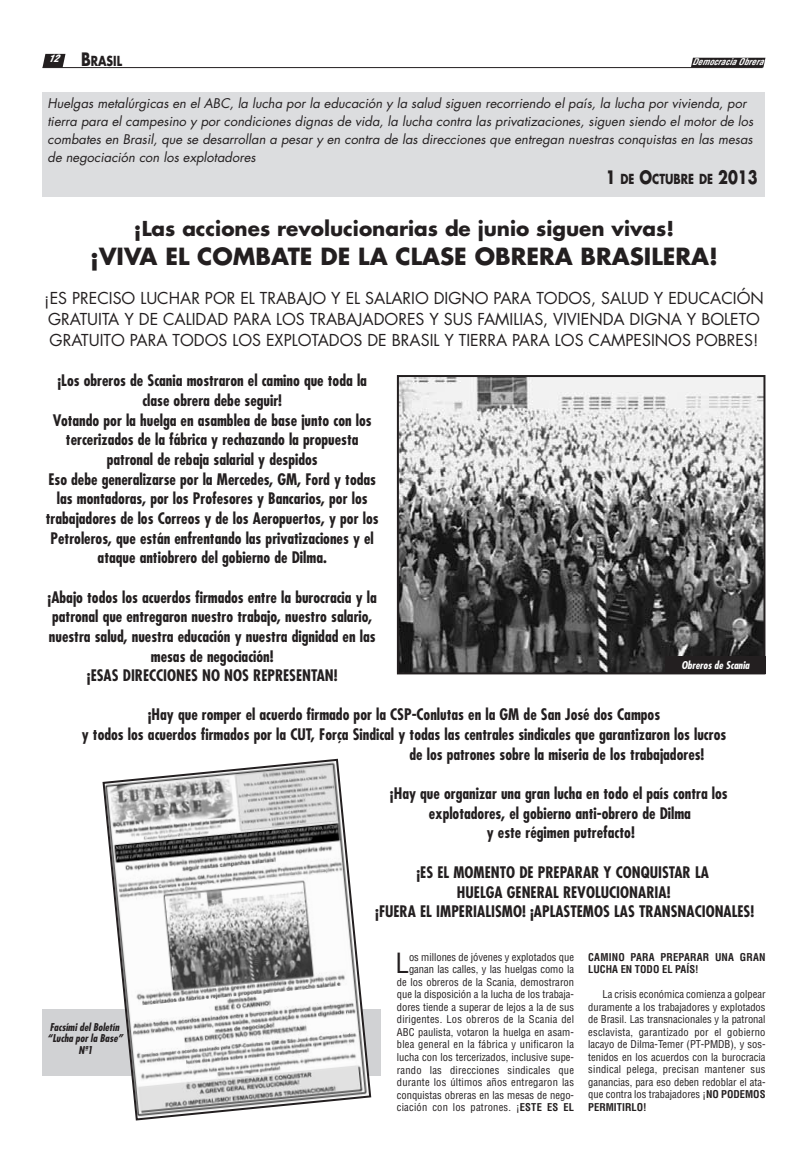
<style>
.page{position:relative;width:808px;height:1163px;background:#fff}
.page>*{position:absolute;margin:0;border:0;box-sizing:border-box;transform-origin:0 0}
.t1{font:condensed 27.2px "Helvetica";color:#231f20}
.t2{font:700 23px "Futura";color:#231f20}
.t3{font:700 20px "Futura";color:#231f20}
.t4{font:16px/21px "Futura";color:#231f20}
.t5{font:700 condensed 15.5px/19.6px "Futura";color:#231f20;text-align:center}
.t6{font:700 13.5px "Futura";color:#231f20;scale:.8 1}
.t7{font:italic 13px/18px "Futura";color:#231f20}
.t8{font:condensed 10.5px/12.5px "Helvetica";color:#231f20;text-align:right}
.t9{font:700 condensed 10.5px/12.5px "Helvetica";letter-spacing:.02em;color:#231f20}
.t10{font:italic 700 condensed 10.5px/11.5px "Futura";color:#231f20;text-align:center}
.t11{font:italic 700 condensed 10.5px "Futura";color:#fff}
.t12{font:italic 700 condensed 9px "Helvetica";color:#fff}
.s1{font-size:18px}
.s2{font-weight:700}
</style>
<div class="page">
<svg style="left:43px;top:54px;width:22px;height:13px"></svg>
<hr style="left:43px;top:67px;width:720px;height:1px;background:#231f20">
<svg style="left:691px;top:58px;width:74px;height:9px"></svg>
<div style="left:43px;top:1009px;width:338px;height:66px;background:#d1d2d4"></div>
<div style="left:43px;top:92px;width:722px;height:104px;background:#dcdddf"></div>
<img style="left:400px;top:378px;width:362px;height:293px">
<div style="left:397px;top:375px;width:368px;height:299px;border:2px solid #231f20"></div>
<div style="left:665px;top:656px;width:100px;height:17px;background:#231f20"></div>
<svg style="left:101px;top:758px;width:271px;height:363px"></svg>
<p class="t6" style="left:49px;top:55px;width:93px"><sup>12</sup> <span class="s1">B</span>RASIL</p>
<p class="t12" style="left:692px;top:57px;width:73px">Democracia Obrera</p>
<p class="t7" style="left:48px;top:95px;width:707px">Huelgas metalúrgicas en el ABC, la lucha por la educación y la salud siguen recorriendo el país, la lucha por vivienda, por tierra para el campesino y por condiciones dignas de vida, la lucha contra las privatizaciones, siguen siendo el motor de los combates en Brasil, que se desarrollan a pesar y en contra de las direcciones que entregan nuestras conquistas en las mesas de negociación con los explotadores</p>
<p class="t6" style="left:606px;top:173px;width:191px"><span class="s1">1</span> DE <span class="s1">O</span>CTUBRE DE <span class="s1">2013</span></p>
<p class="t3" style="left:134px;top:219px;width:542px">¡Las acciones revolucionarias de junio siguen vivas!</p>
<h2 class="t2" style="left:90px;top:246px;width:629px">¡VIVA EL COMBATE DE LA CLASE OBRERA BRASILERA!</h2>
<p class="t4" style="left:44px;top:289px;width:721px">¡ES PRECISO LUCHAR POR EL TRABAJO Y EL SALARIO DIGNO PARA TODOS, SALUD Y EDUCACIÓN<br>GRATUITA Y DE CALIDAD PARA LOS TRABAJADORES Y SUS FAMILIAS, VIVIENDA DIGNA Y BOLETO<br>GRATUITO PARA TODOS LOS EXPLOTADOS DE BRASIL Y TIERRA PARA LOS CAMPESINOS POBRES!</p>
<p class="t5" style="left:46px;top:372px;width:334px">¡Los obreros de Scania mostraron el camino que toda la clase obrera debe seguir!<br>Votando por la huelga en asamblea de base junto con los tercerizados de la fábrica y rechazando la propuesta patronal de rebaja salarial y despidos<br>Eso debe generalizarse por la Mercedes, GM, Ford y todas las montadoras, por los Profesores y Bancarios, por los trabajadores de los Correos y de los Aeropuertos, y por los Petroleros, que están enfrentando las privatizaciones y el ataque antiobrero del gobierno de Dilma.</p>
<p class="t5" style="left:48px;top:588px;width:331px">¡Abajo todos los acuerdos firmados entre la burocracia y la patronal que entregaron nuestro trabajo, nuestro salario, nuestra salud, nuestra educación y nuestra dignidad en las mesas de negociación!<br>¡ESAS DIRECCIONES NO NOS REPRESENTAN!</p>
<p class="t5" style="left:148px;top:706px;width:514px">¡Hay que romper el acuerdo firmado por la CSP-Conlutas en la GM de San José dos Campos</p>
<p class="t5" style="left:82px;top:725px;width:646px">y todos los acuerdos firmados por la CUT, Força Sindical y todas las centrales sindicales que garantizaron los lucros</p>
<p class="t5" style="left:409px;top:745px;width:296px">de los patrones sobre la miseria de los trabajadores!</p>
<p class="t5" style="left:390px;top:784px;width:339px">¡Hay que organizar una gran lucha en todo el país contra los explotadores, el gobierno anti-obrero de Dilma<br>y este régimen putrefacto!</p>
<p class="t5" style="left:375px;top:863px;width:380px">¡ES EL MOMENTO DE PREPARAR Y CONQUISTAR LA<br>HUELGA GENERAL REVOLUCIONARIA!<br>¡FUERA EL IMPERIALISMO! ¡APLASTEMOS LAS TRANSNACIONALES!</p>
<p class="t11" style="left:681px;top:660px;width:69px">Obreros de Scania</p>
<p class="t10" style="left:47px;top:1021px;width:77px">Facsími del Boletín “Lucha por la Base”<br>Nª1</p>
<p class="t8" style="left:397px;top:950px;width:179px">os millones de jóvenes y explotados que ganan las calles, y las huelgas como la de los obreros de la Scania, demostraron que la disposición a la lucha de los trabaja&shy;dores tiende a superar de lejos a la de sus dirigentes. Los obreros de la Scania del ABC paulista, votaron la huelga en asam&shy;blea general en la fábrica y unificaron la lucha con los tercerizados, inclusive supe&shy;rando las direcciones sindicales que durante los últimos años entregaron las conquistas obreras en las mesas de nego&shy;ciación con los patrones. ¡<span class="s2">ESTE ES EL</span></p>
<p class="t9" style="left:588px;top:950px;width:179px">CAMINO PARA PREPARAR UNA GRAN<br>LUCHA EN TODO EL PAÍS!</p>
<h1 class="t1" style="left:395px;top:948px;width:15px">L</h1>
<p class="t8" style="left:588px;top:988px;width:179px;text-align:justify;text-indent:14px">La crisis económica comienza a golpear duramente a los trabajadores y explotados de Brasil. Las transnacionales y la patronal esclavista, garantizado por el gobierno lacayo de Dilma-Temer (PT-PMDB), y sos&shy;tenidos en los acuerdos con la burocracia sindical pelega, precisan mantener sus ganancias, para eso deben redoblar el ata&shy;que contra los trabajadores ¡<span class="s2">NO PODEMOS PERMITIRLO!</span></p>
</div>
